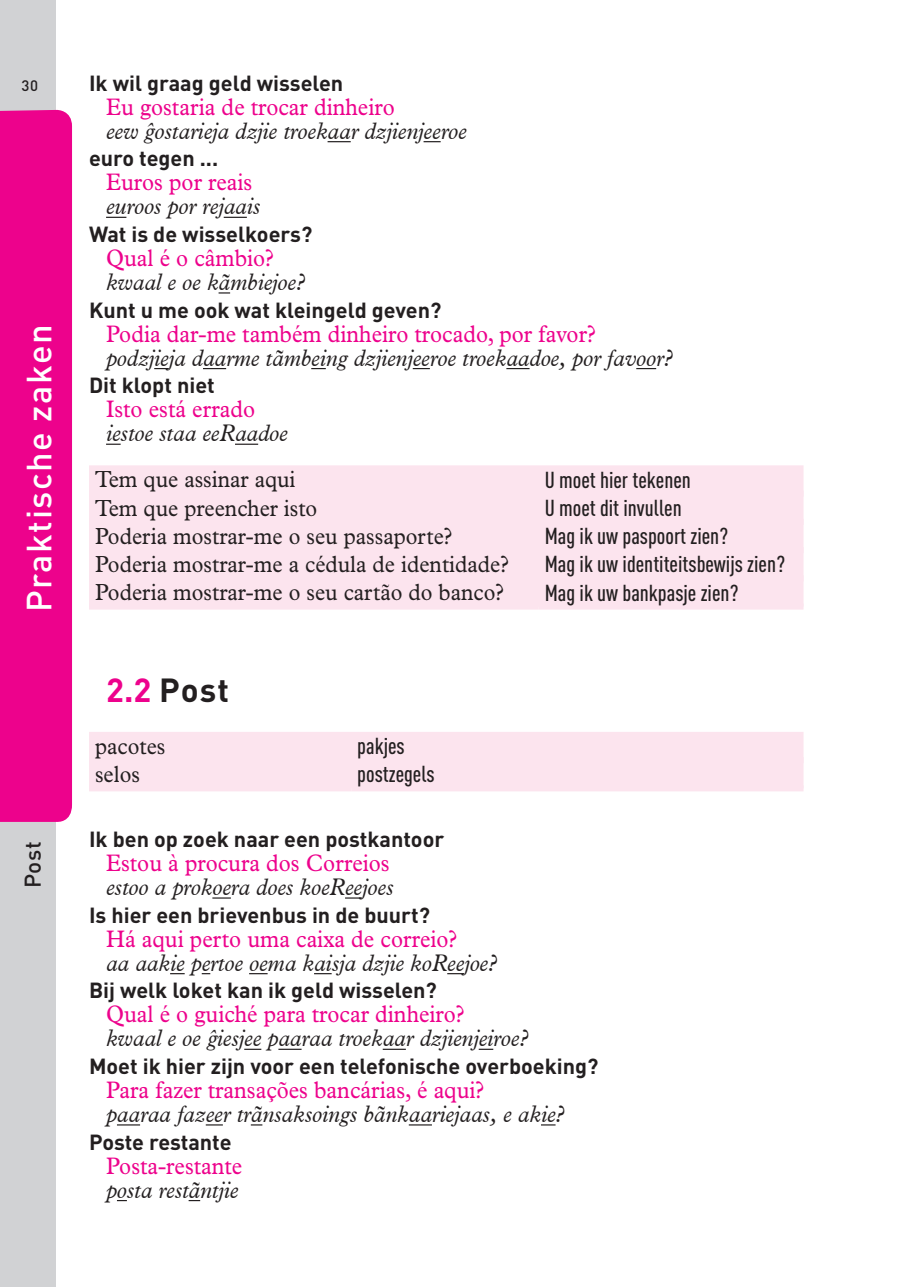
<style>
.page{position:relative;width:903px;height:1287px;background:#fff}
.page>*{position:absolute;margin:0;border:0;box-sizing:border-box;transform-origin:0 0}
.t1{font:500 34.5px "DINOT";letter-spacing:.04em;color:#fff}
.t2{font:700 33px "DINOT";color:#231f20}
.t3{font:italic 24px "Plan Kos";color:#231f20;scale:.93 1}
.t4{font:24px "Plantin MT Pro";color:#ed028c;scale:.93 1}
.t5{font:23.4px "Plantin MT Pro";color:#231f20;scale:.92 1}
.t6{font:500 condensed 22.8px "DINOT";color:#231f20}
.t7{font:500 22.5px "DINOT";color:#231f20}
.t8{font:700 21.6px "DINOT";color:#231f20}
.t9{font:500 15px "DINOT";color:#231f20}
.s1{color:#ed028c}
</style>
<div class="page">
<div style="left:0;top:0;width:56px;height:1286px;background:#d1d2d4"></div>
<div style="left:0;top:110px;width:72px;height:712px;background:#ed028c"></div>
<svg style="left:327px;top:141px;width:23px;height:1px"></svg>
<svg style="left:423px;top:141px;width:17px;height:1px"></svg>
<svg style="left:106px;top:217px;width:20px;height:1px"></svg>
<svg style="left:224px;top:217px;width:23px;height:1px"></svg>
<svg style="left:218px;top:292px;width:12px;height:1px"></svg>
<svg style="left:154px;top:368px;width:15px;height:1px"></svg>
<svg style="left:203px;top:368px;width:23px;height:1px"></svg>
<svg style="left:311px;top:368px;width:15px;height:1px"></svg>
<svg style="left:412px;top:368px;width:18px;height:1px"></svg>
<svg style="left:506px;top:368px;width:23px;height:1px"></svg>
<svg style="left:636px;top:368px;width:20px;height:1px"></svg>
<svg style="left:106px;top:443px;width:15px;height:2px"></svg>
<hr style="left:235px;top:443px;width:23px;height:2px;background:#231f20">
<svg style="left:212px;top:897px;width:19px;height:1px"></svg>
<svg style="left:345px;top:897px;width:17px;height:1px"></svg>
<svg style="left:170px;top:973px;width:15px;height:1px"></svg>
<svg style="left:249px;top:973px;width:18px;height:1px"></svg>
<svg style="left:314px;top:973px;width:17px;height:1px"></svg>
<svg style="left:447px;top:973px;width:17px;height:1px"></svg>
<svg style="left:244px;top:1048px;width:17px;height:1px"></svg>
<svg style="left:278px;top:1048px;width:23px;height:1px"></svg>
<svg style="left:382px;top:1048px;width:24px;height:1px"></svg>
<svg style="left:478px;top:1048px;width:15px;height:1px"></svg>
<svg style="left:117px;top:1124px;width:23px;height:1px"></svg>
<svg style="left:206px;top:1124px;width:17px;height:1px"></svg>
<svg style="left:409px;top:1124px;width:23px;height:1px"></svg>
<svg style="left:541px;top:1124px;width:14px;height:1px"></svg>
<div style="left:89px;top:465px;width:714px;height:138px;background:#fce4ee"></div>
<div style="left:89px;top:490px;width:449px;height:6px;background:#fce4ee"></div>
<div style="left:538px;top:490px;width:265px;height:6px;background:#fce4ee"></div>
<div style="left:89px;top:519px;width:449px;height:6px;background:#fce4ee"></div>
<div style="left:538px;top:519px;width:265px;height:6px;background:#fce4ee"></div>
<div style="left:89px;top:547px;width:449px;height:6px;background:#fce4ee"></div>
<div style="left:538px;top:547px;width:265px;height:6px;background:#fce4ee"></div>
<div style="left:89px;top:575px;width:449px;height:6px;background:#fce4ee"></div>
<div style="left:538px;top:575px;width:265px;height:6px;background:#fce4ee"></div>
<div style="left:89px;top:603px;width:449px;height:6px;background:#fce4ee"></div>
<div style="left:538px;top:603px;width:265px;height:6px;background:#fce4ee"></div>
<div style="left:89px;top:732px;width:714px;height:53px;background:#fce4ee"></div>
<div style="left:89px;top:757px;width:262px;height:6px;background:#fce4ee"></div>
<div style="left:351px;top:757px;width:452px;height:6px;background:#fce4ee"></div>
<div style="left:89px;top:785px;width:262px;height:6px;background:#fce4ee"></div>
<div style="left:351px;top:785px;width:452px;height:6px;background:#fce4ee"></div>
<p class="t9" style="left:22px;top:75px;width:18px">30</p>
<p class="t8" style="left:89px;top:68px;width:256px">Ik wil graag geld wisselen</p>
<p class="t4" style="left:106px;top:93px;width:312px">Eu gostaria de trocar dinheiro</p>
<p class="t3" style="left:106px;top:117px;width:389px">eew ĝostarieja dzjie troekaar dzjienjeeroe</p>
<p class="t8" style="left:89px;top:144px;width:131px">euro tegen ...</p>
<p class="t4" style="left:106px;top:168px;width:159px">Euros por reais</p>
<p class="t3" style="left:106px;top:192px;width:167px">euroos por rejaais</p>
<p class="t8" style="left:89px;top:219px;width:225px">Wat is de wisselkoers?</p>
<p class="t4" style="left:106px;top:244px;width:182px">Qual é o câmbio?</p>
<p class="t3" style="left:106px;top:268px;width:215px">kwaal e oe kãmbiejoe?</p>
<p class="t8" style="left:89px;top:295px;width:354px">Kunt u me ook wat kleingeld geven?</p>
<p class="t4" style="left:106px;top:320px;width:527px">Podia dar-me também dinheiro trocado, por favor?</p>
<p class="t3" style="left:106px;top:343px;width:611px">podzjieja daarme tãmbeing dzjienjeeroe troekaadoe, por favoor?</p>
<p class="t8" style="left:89px;top:371px;width:127px">Dit klopt niet</p>
<p class="t4" style="left:106px;top:395px;width:162px">Isto está errado</p>
<p class="t3" style="left:106px;top:419px;width:197px">iestoe staa eeRaadoe</p>
<p class="t5" style="left:95px;top:466px;width:219px">Tem que assinar aqui</p>
<p class="t6" style="left:544px;top:466px;width:148px">U moet hier tekenen</p>
<p class="t5" style="left:95px;top:494px;width:243px">Tem que preencher isto</p>
<p class="t6" style="left:544px;top:494px;width:138px">U moet dit invullen</p>
<p class="t5" style="left:95px;top:522px;width:389px">Poderia mostrar-me o seu passaporte?</p>
<p class="t6" style="left:544px;top:522px;width:185px">Mag ik uw paspoort zien?</p>
<p class="t5" style="left:95px;top:550px;width:451px">Poderia mostrar-me a cédula de identidade?</p>
<p class="t6" style="left:544px;top:550px;width:242px">Mag ik uw identiteitsbewijs zien?</p>
<p class="t5" style="left:95px;top:579px;width:446px">Poderia mostrar-me o seu cartão do banco?</p>
<p class="t6" style="left:544px;top:579px;width:195px">Mag ik uw bankpasje zien?</p>
<h1 class="t1" style="left:15px;top:612px;width:288px;rotate:-90deg">Praktische zaken</h1>
<p class="t7" style="left:17px;top:888px;width:49px;rotate:-90deg">Post</p>
<h2 class="t2" style="left:106px;top:667px;width:124px"><span class="s1">2.2</span> Post</h2>
<p class="t5" style="left:95px;top:732px;width:78px">pacotes</p>
<p class="t6" style="left:357px;top:732px;width:49px">pakjes</p>
<p class="t5" style="left:95px;top:760px;width:50px">selos</p>
<p class="t6" style="left:357px;top:760px;width:79px">postzegels</p>
<p class="t8" style="left:89px;top:824px;width:356px">Ik ben op zoek naar een postkantoor</p>
<p class="t4" style="left:106px;top:849px;width:306px">Estou à procura dos Correios</p>
<p class="t3" style="left:106px;top:873px;width:310px">estoo a prokoera does koeReejoes</p>
<p class="t8" style="left:89px;top:900px;width:342px">Is hier een brievenbus in de buurt?</p>
<p class="t4" style="left:106px;top:924px;width:379px">Há aqui perto uma caixa de correio?</p>
<p class="t3" style="left:106px;top:948px;width:422px">aa aakie pertoe oema kaisja dzjie koReejoe?</p>
<p class="t8" style="left:89px;top:975px;width:349px">Bij welk loket kan ik geld wisselen?</p>
<p class="t4" style="left:106px;top:1000px;width:387px">Qual é o guiché para trocar dinheiro?</p>
<p class="t3" style="left:106px;top:1024px;width:455px">kwaal e oe ĝiesjee paaraa troekaar dzjienjeiroe?</p>
<p class="t8" style="left:89px;top:1051px;width:511px">Moet ik hier zijn voor een telefonische overboeking?</p>
<p class="t4" style="left:106px;top:1076px;width:408px">Para fazer transações bancárias, é aqui?</p>
<p class="t3" style="left:106px;top:1099px;width:494px">paaraa fazeer trãnsaksoings bãnkaariejaas, e akie?</p>
<p class="t8" style="left:89px;top:1127px;width:144px">Poste restante</p>
<p class="t4" style="left:106px;top:1151px;width:148px">Posta-restante</p>
<p class="t3" style="left:106px;top:1175px;width:144px">posta restãntjie</p>
</div>
